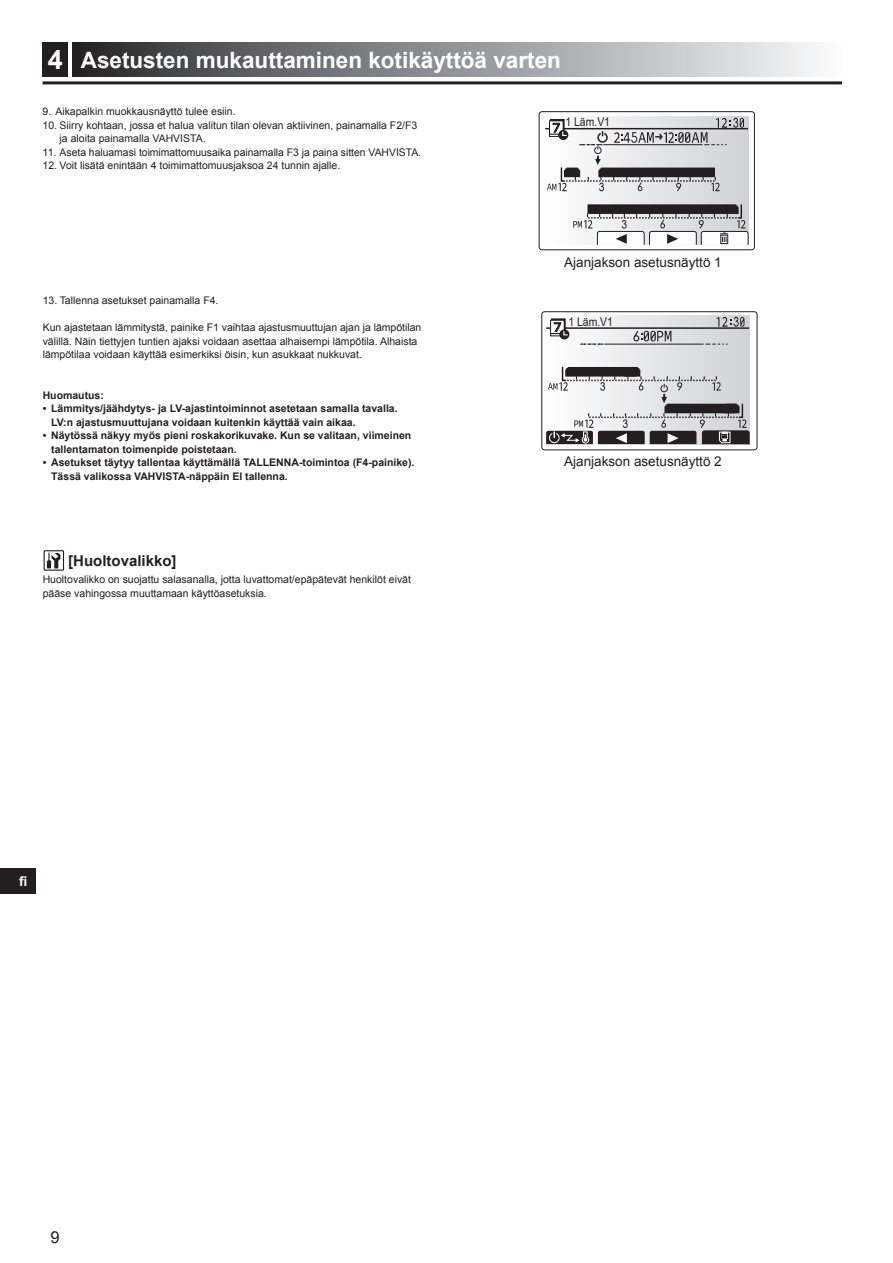
<style>
.page{position:relative;width:893px;height:1263px;background:#fff}
.page>*{position:absolute;margin:0;border:0;box-sizing:border-box;transform-origin:0 0}
.t1{font:700 22.5px "Arial";color:#fff}
.t2{font:16.5px "Arial";color:#231f20}
.t3{font:700 15px "Arial";color:#231f20}
.t4{font:13.5px "Arial";color:#231f20}
.t5{font:700 13.5px "Arial";color:#fff}
.t6{font:12px "Arial";color:#231f20;scale:.87 1}
.t7{font:10.5px/13.5px "Arial";color:#231f20}
.t8{font:700 10.5px/13.5px "Arial";color:#231f20}
.s1{font-size:27px}
</style>
<div class="page">
<div style="left:539px;top:111px;width:216px;height:139px;border:1px solid #231f20;border-radius:3px"></div>
<div style="left:546px;top:116px;width:202px;height:129px;background:linear-gradient(to right,#fefefe,#d1d2d4)"></div>
<hr style="left:545px;top:128px;width:203px;height:1px;background:#231f20">
<svg style="left:573px;top:203px;width:176px;height:42px"></svg>
<svg style="left:547px;top:118px;width:197px;height:73px"></svg>
<div style="left:541px;top:311px;width:216px;height:139px;border:1px solid #231f20;border-radius:3px"></div>
<div style="left:547px;top:316px;width:202px;height:128px;background:linear-gradient(to right,#fcfcfd,#d1d2d5)"></div>
<hr style="left:546px;top:327px;width:203px;height:2px;background:#231f20">
<div style="left:551px;top:318px;width:15px;height:17px;border:1px solid #231f20"></div>
<div style="left:550px;top:320px;width:15px;height:16px;border:1px solid #231f20"></div>
<div style="left:559px;top:329px;width:10px;height:10px;background:#231f20;border-radius:50%"></div>
<svg style="left:551px;top:322px;width:18px;height:14px"></svg>
<svg style="left:580px;top:344px;width:24px;height:1px"></svg>
<svg style="left:705px;top:344px;width:23px;height:1px"></svg>
<hr style="left:604px;top:344px;width:100px;height:1px;background:#231f20">
<svg style="left:546px;top:365px;width:204px;height:80px"></svg>
<svg style="left:633px;top:331px;width:38px;height:10px"></svg>
<svg style="left:716px;top:317px;width:28px;height:10px"></svg>
<hr style="left:43px;top:81px;width:799px;height:3px;background:#231f20">
<div style="left:72px;top:43px;width:770px;height:34px;background:linear-gradient(to right,#2a2a2d,#fafcfe)"></div>
<div style="left:43px;top:43px;width:25px;height:34px;background:#231f20"></div>
<div style="left:0;top:868px;width:36px;height:26px;background:#231f20"></div>
<svg style="left:44px;top:551px;width:20px;height:19px"></svg>
<div style="left:44px;top:550px;width:20px;height:21px;border:1px solid #231f20"></div>
<svg style="left:47px;top:552px;width:13px;height:16px"></svg>
<h1 class="t1" style="left:48px;top:45px;width:515px"><span class="s1">4</span> Asetusten mukauttaminen kotikäyttöä varten</h1>
<p class="t7" style="left:43px;top:105px;width:195px">9. Aikapalkin muokkausnäyttö tulee esiin.</p>
<p class="t7" style="left:60px;top:118px;width:359px;text-indent:-17px">10. Siirry kohtaan, jossa et halua valitun tilan olevan aktiivinen, painamalla F2/F3 ja aloita painamalla VAHVISTA.</p>
<p class="t7" style="left:43px;top:145px;width:380px">11. Aseta haluamasi toimimattomuusaika painamalla F3 ja paina sitten VAHVISTA.</p>
<p class="t7" style="left:43px;top:159px;width:299px">12. Voit lisätä enintään 4 toimimattomuusjaksoa 24 tunnin ajalle.</p>
<p class="t7" style="left:43px;top:294px;width:177px">13. Tallenna asetukset painamalla F4.</p>
<p class="t7" style="left:43px;top:321px;width:380px">Kun ajastetaan lämmitystä, painike F1 vaihtaa ajastusmuuttujan ajan ja lämpötilan välillä. Näin tiettyjen tuntien ajaksi voidaan asettaa alhaisempi lämpötila. Alhaista lämpötilaa voidaan käyttää esimerkiksi öisin, kun asukkaat nukkuvat.</p>
<p class="t8" style="left:43px;top:388px;width:63px">Huomautus:</p>
<p class="t8" style="left:51px;top:402px;width:348px;text-indent:-9px">• Lämmitys/jäähdytys- ja LV-ajastintoiminnot asetetaan samalla tavalla.<br>LV:n ajastusmuuttujana voidaan kuitenkin käyttää vain aikaa.</p>
<p class="t8" style="left:51px;top:429px;width:362px;text-indent:-9px">• Näytössä näkyy myös pieni roskakorikuvake. Kun se valitaan, viimeinen tallentamaton toimenpide poistetaan.</p>
<p class="t8" style="left:51px;top:456px;width:365px;text-indent:-9px">• Asetukset täytyy tallentaa käyttämällä TALLENNA-toimintoa (F4-painike).<br>Tässä valikossa VAHVISTA-näppäin EI tallenna.</p>
<h3 class="t3" style="left:68px;top:550px;width:110px">[Huoltovalikko]</h3>
<p class="t7" style="left:43px;top:573px;width:370px">Huoltovalikko on suojattu salasanalla, jotta luvattomat/epäpätevät henkilöt eivät pääse vahingossa muuttamaan käyttöasetuksia.</p>
<p class="t6" style="left:565px;top:114px;width:53px">1 Läm.V1</p>
<p class="t4" style="left:564px;top:254px;width:159px">Ajanjakson asetusnäyttö 1</p>
<p class="t6" style="left:568px;top:314px;width:53px">1 Läm.V1</p>
<p class="t4" style="left:564px;top:453px;width:159px">Ajanjakson asetusnäyttö 2</p>
<p class="t5" style="left:19px;top:872px;width:10px">fi</p>
<h2 class="t2" style="left:50px;top:1226px;width:11px">9</h2>
</div>
